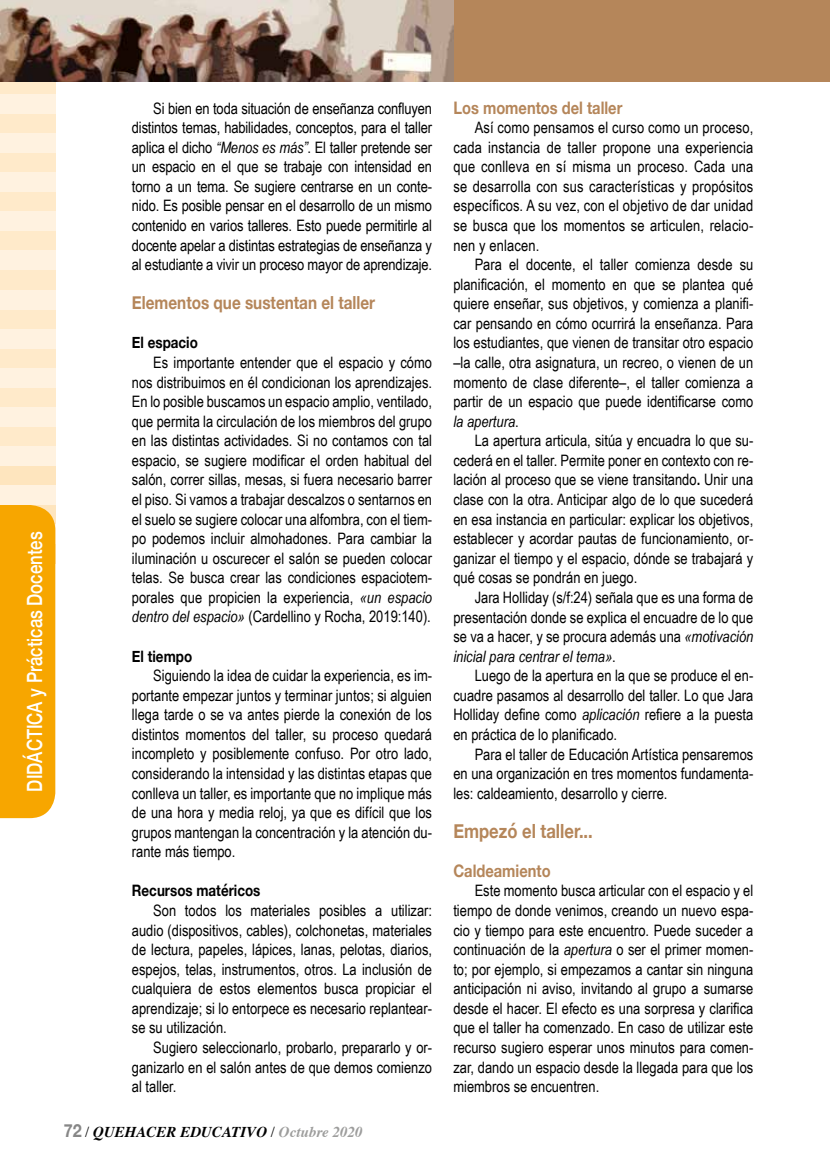
<style>
.page{position:relative;width:830px;height:1170px;background:#fff}
.page>*{position:absolute;margin:0;border:0;box-sizing:border-box;transform-origin:0 0}
.t1{font:500 21px "Helvetica Neue";color:#fff;scale:.8 1}
.t2{font:700 19.5px "Helvetica Neue";color:#b5865a;scale:.85 1}
.t3{font:700 18px "Helvetica Neue";color:#b5865a;scale:.85 1}
.t4{font:700 17.25px "Helvetica Neue";color:#b5865a;scale:.85 1}
.t5{font:15.75px/19.5px "Arial Narrow";color:#000;text-align:justify}
.t6{font:700 15.75px "Helvetica Neue";color:#000;scale:.85 1}
.t7{font:italic 700 15px "Times";color:#000}
.s1{font-style:italic}
.s2{font-family:"Helvetica Neue";font-style:normal;font-size:18px;color:#878787}
.s3{font-weight:400;font-style:normal}
.s4{color:#9d9d9c}
.s5{font-weight:700}
</style>
<div class="page">
<div style="left:0;top:74px;width:55px;height:20px;background:#ffeaca"></div>
<div style="left:0;top:153px;width:55px;height:19px;background:#ffeaca"></div>
<div style="left:0;top:270px;width:55px;height:20px;background:#ffeaca"></div>
<div style="left:0;top:387px;width:55px;height:20px;background:#ffeaca"></div>
<div style="left:0;top:114px;width:55px;height:19px;background:#ffeaca"></div>
<div style="left:0;top:231px;width:55px;height:19px;background:#ffeaca"></div>
<div style="left:0;top:348px;width:55px;height:20px;background:#ffeaca"></div>
<div style="left:0;top:192px;width:55px;height:19px;background:#ffeaca"></div>
<div style="left:0;top:309px;width:55px;height:20px;background:#ffeaca"></div>
<div style="left:0;top:426px;width:55px;height:20px;background:#ffeaca"></div>
<div style="left:0;top:466px;width:55px;height:19px;background:#fee5be"></div>
<div style="left:0;top:94px;width:55px;height:20px;background:#fff2e0"></div>
<div style="left:0;top:172px;width:55px;height:20px;background:#fff2e0"></div>
<div style="left:0;top:290px;width:55px;height:19px;background:#fff2e0"></div>
<div style="left:0;top:407px;width:55px;height:19px;background:#fff2e0"></div>
<div style="left:0;top:133px;width:55px;height:20px;background:#fff2e0"></div>
<div style="left:0;top:250px;width:55px;height:20px;background:#fff2e0"></div>
<div style="left:0;top:368px;width:55px;height:19px;background:#fff2e0"></div>
<div style="left:0;top:211px;width:55px;height:20px;background:#fff2e0"></div>
<div style="left:0;top:329px;width:55px;height:19px;background:#fff2e0"></div>
<div style="left:0;top:446px;width:55px;height:20px;background:#fff2e0"></div>
<div style="left:0;top:485px;width:55px;height:20px;background:#fff2e0"></div>
<div style="left:0;top:505px;width:55px;height:313px;background:#f7a600"></div>
<div style="left:0;top:0;width:829px;height:82px;background:#b5865a"></div>
<img style="left:0;top:0;width:453px;height:82px">
<h1 class="t1" style="left:18px;top:791px;width:326px;rotate:-90deg">DIDÁCTICA y Prácticas Docentes</h1>
<p class="t5" style="left:132px;top:98px;width:301px;text-indent:21px">Si bien en toda situación de enseñanza confluyen distintos temas, habilidades, conceptos, para el taller aplica el dicho <span class="s1">“Menos es más”</span>. El taller pretende ser un espacio en el que se trabaje con intensidad en torno a un tema. Se sugiere centrarse en un conte&shy;nido. Es posible pensar en el desarrollo de un mismo contenido en varios talleres. Esto puede permitirle al docente apelar a distintas estrategias de enseñanza y al estudiante a vivir un proceso mayor de aprendizaje.</p>
<p class="t3" style="left:132px;top:289px;width:287px">Elementos que sustentan el taller</p>
<p class="t6" style="left:132px;top:330px;width:79px">El espacio</p>
<p class="t5" style="left:132px;top:352px;width:301px;text-indent:21px">Es importante entender que el espacio y cómo nos distribuimos en él condicionan los aprendizajes.<br>En lo posible buscamos un espacio amplio, ventilado, que permita la circulación de los miembros del grupo en las distintas actividades. Si no contamos con tal espacio, se sugiere modificar el orden habitual del salón, correr sillas, mesas, si fuera necesario barrer el piso. Si vamos a trabajar descalzos o sentarnos en el suelo se sugiere colocar una alfombra, con el tiem&shy;po podemos incluir almohadones. Para cambiar la iluminación u oscurecer el salón se pueden colocar telas. Se busca crear las condiciones espaciotem&shy;porales que propicien la experiencia, <span class="s1">«un espacio dentro del espacio»</span> (Cardellino y Rocha, 2019:140).</p>
<p class="t6" style="left:132px;top:643px;width:72px">El tiempo</p>
<p class="t5" style="left:132px;top:665px;width:301px;text-indent:21px">Siguiendo la idea de cuidar la experiencia, es im&shy;portante empezar juntos y terminar juntos; si alguien llega tarde o se va antes pierde la conexión de los distintos momentos del taller, su proceso quedará incompleto y posiblemente confuso. Por otro lado, considerando la intensidad y las distintas etapas que conlleva un taller, es importante que no implique más de una hora y media reloj, ya que es difícil que los grupos mantengan la concentración y la atención du&shy;rante más tiempo.</p>
<p class="t6" style="left:132px;top:878px;width:153px">Recursos matéricos</p>
<p class="t5" style="left:132px;top:900px;width:301px;text-indent:21px">Son todos los materiales posibles a utilizar: audio (dispositivos, cables), colchonetas, materiales de lectura, papeles, lápices, lanas, pelotas, diarios, espejos, telas, instrumentos, otros. La inclusión de cualquiera de estos elementos busca propiciar el aprendizaje; si lo entorpece es necesario replantear&shy;se su utilización.</p>
<p class="t5" style="left:132px;top:1036px;width:301px;text-indent:21px">Sugiero seleccionarlo, probarlo, prepararlo y or&shy;ganizarlo en el salón antes de que demos comienzo al taller.</p>
<p class="t7" style="left:64px;top:1117px;width:300px"><span class="s2">72</span> <span class="s3">/</span> QUEHACER EDUCATIVO <span class="s3">/</span> <span class="s4">Octubre 2020</span></p>
<p class="t4" style="left:453px;top:94px;width:200px">Los momentos del taller</p>
<p class="t5" style="left:453px;top:117px;width:301px;text-indent:21px">Así como pensamos el curso como un proceso, cada instancia de taller propone una experiencia que conlleva en sí misma un proceso. Cada una se desarrolla con sus características y propósitos específicos. A su vez, con el objetivo de dar unidad se busca que los momentos se articulen, relacio&shy;nen y enlacen.</p>
<p class="t5" style="left:453px;top:254px;width:301px;text-indent:21px">Para el docente, el taller comienza desde su planificación, el momento en que se plantea qué quiere enseñar, sus objetivos, y comienza a planifi&shy;car pensando en cómo ocurrirá la enseñanza. Para los estudiantes, que vienen de transitar otro espacio –la calle, otra asignatura, un recreo, o vienen de un momento de clase diferente–, el taller comienza a partir de un espacio que puede identificarse como <span class="s1">la apertura</span>.</p>
<p class="t5" style="left:453px;top:430px;width:301px;text-indent:21px">La apertura articula, sitúa y encuadra lo que su&shy;cederá en el taller. Permite poner en contexto con re&shy;lación al proceso que se viene transitando<span class="s5">.</span> Unir una clase con la otra. Anticipar algo de lo que sucederá en esa instancia en particular: explicar los objetivos, establecer y acordar pautas de funcionamiento, or&shy;ganizar el tiempo y el espacio, dónde se trabajará y qué cosas se pondrán en juego.</p>
<p class="t5" style="left:453px;top:587px;width:301px;text-indent:21px">Jara Holliday (s/f:24) señala que es una forma de presentación donde se explica el encuadre de lo que se va a hacer, y se procura además una <span class="s1">«motivación inicial para centrar el tema»</span>.</p>
<p class="t5" style="left:453px;top:665px;width:301px;text-indent:21px">Luego de la apertura en la que se produce el en&shy;cuadre pasamos al desarrollo del taller. Lo que Jara Holliday define como <span class="s1">aplicación</span> refiere a la puesta en práctica de lo planificado.</p>
<p class="t5" style="left:453px;top:743px;width:301px;text-indent:21px">Para el taller de Educación Artística pensaremos en una organización en tres momentos fundamenta&shy;les: caldeamiento, desarrollo y cierre.</p>
<p class="t2" style="left:453px;top:815px;width:165px">Empezó el taller...</p>
<p class="t4" style="left:453px;top:857px;width:116px">Caldeamiento</p>
<p class="t5" style="left:453px;top:880px;width:301px;text-indent:21px">Este momento busca articular con el espacio y el tiempo de donde venimos, creando un nuevo espa&shy;cio y tiempo para este encuentro. Puede suceder a continuación de la <span class="s1">apertura</span> o ser el primer momen&shy;to; por ejemplo, si empezamos a cantar sin ninguna anticipación ni aviso, invitando al grupo a sumarse desde el hacer. El efecto es una sorpresa y clarifica que el taller ha comenzado. En caso de utilizar este recurso sugiero esperar unos minutos para comen&shy;zar, dando un espacio desde la llegada para que los miembros se encuentren.</p>
</div>
